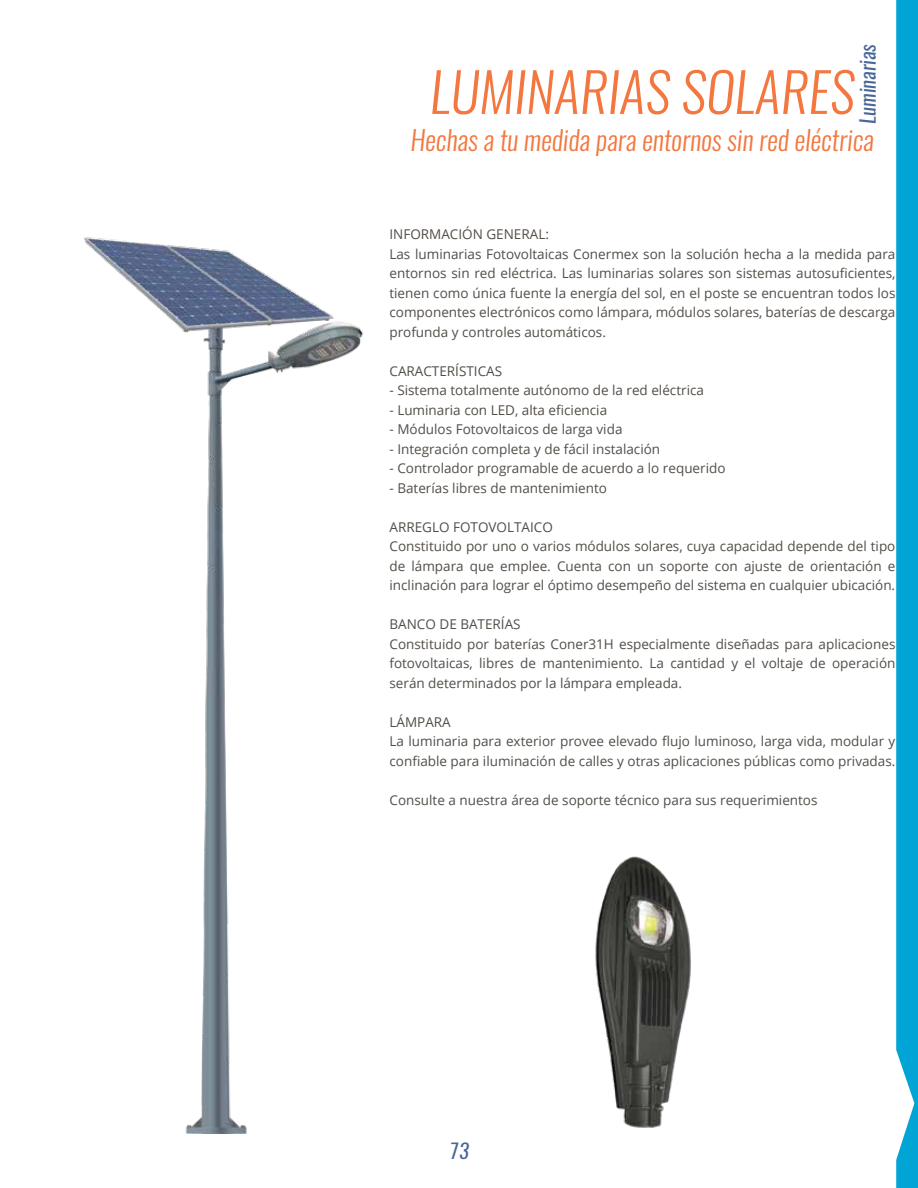
<style>
.page{position:relative;width:918px;height:1188px;background:#fff}
.page>*{position:absolute;margin:0;border:0;box-sizing:border-box;transform-origin:0 0}
.t1{font:italic 300 54px "Oswald";color:#f3773f}
.t2{font:italic 300 27px "Oswald";color:#f3773f}
.t3{font:italic 20.25px "Oswald";color:#496798}
.t4{font:13.5px/19.5px "Open Sans";color:#524d47}
</style>
<div class="page">
<svg style="left:896px;top:0;width:22px;height:1188px;background:#0fa9d7"></svg>
<img style="left:84px;top:237px;width:280px;height:896px">
<img style="left:595px;top:856px;width:96px;height:272px">
<h3 class="t3" style="left:854px;top:124px;width:81px;rotate:-90deg">Luminarias</h3>
<h1 class="t1" style="left:430px;top:55px;width:426px">LUMINARIAS SOLARES</h1>
<h2 class="t2" style="left:410px;top:122px;width:465px">Hechas a tu medida para entornos sin red eléctrica</h2>
<p class="t4" style="left:389px;top:224px;width:507px">INFORMACIÓN GENERAL:<br>Las luminarias Fotovoltaicas Conermex son la solución hecha a la medida para entornos sin red eléctrica. Las luminarias solares son sistemas autosuficientes, tienen como única fuente la energía del sol, en el poste se encuentran todos los componentes electrónicos como lámpara, módulos solares, baterías de descarga profunda y controles automáticos.</p>
<p class="t4" style="left:389px;top:361px;width:114px">CARACTERÍSTICAS</p>
<p class="t4" style="left:389px;top:380px;width:316px">- Sistema totalmente autónomo de la red eléctrica</p>
<p class="t4" style="left:389px;top:400px;width:219px">- Luminaria con LED, alta eficiencia</p>
<p class="t4" style="left:389px;top:419px;width:235px">- Módulos Fotovoltaicos de larga vida</p>
<p class="t4" style="left:389px;top:439px;width:272px">- Integración completa y de fácil instalación</p>
<p class="t4" style="left:389px;top:458px;width:338px">- Controlador programable de acuerdo a lo requerido</p>
<p class="t4" style="left:389px;top:478px;width:219px">- Baterías libres de mantenimiento</p>
<p class="t4" style="left:389px;top:517px;width:507px">ARREGLO FOTOVOLTAICO<br>Constituido por uno o varios módulos solares, cuya capacidad depende del tipo de lámpara que emplee. Cuenta con un soporte con ajuste de orientación e inclinación para lograr el óptimo desempeño del sistema en cualquier ubicación.</p>
<p class="t4" style="left:389px;top:614px;width:507px">BANCO DE BATERÍAS<br>Constituido por baterías Coner31H especialmente diseñadas para aplicaciones fotovoltaicas, libres de mantenimiento. La cantidad y el voltaje de operación serán determinados por la lámpara empleada.</p>
<p class="t4" style="left:389px;top:712px;width:507px">LÁMPARA<br>La luminaria para exterior provee elevado flujo luminoso, larga vida, modular y confiable para iluminación de calles y otras aplicaciones públicas como privadas.</p>
<p class="t4" style="left:389px;top:790px;width:430px">Consulte a nuestra área de soporte técnico para sus requerimientos</p>
<h3 class="t3" style="left:449px;top:1137px;width:22px">73</h3>
</div>
